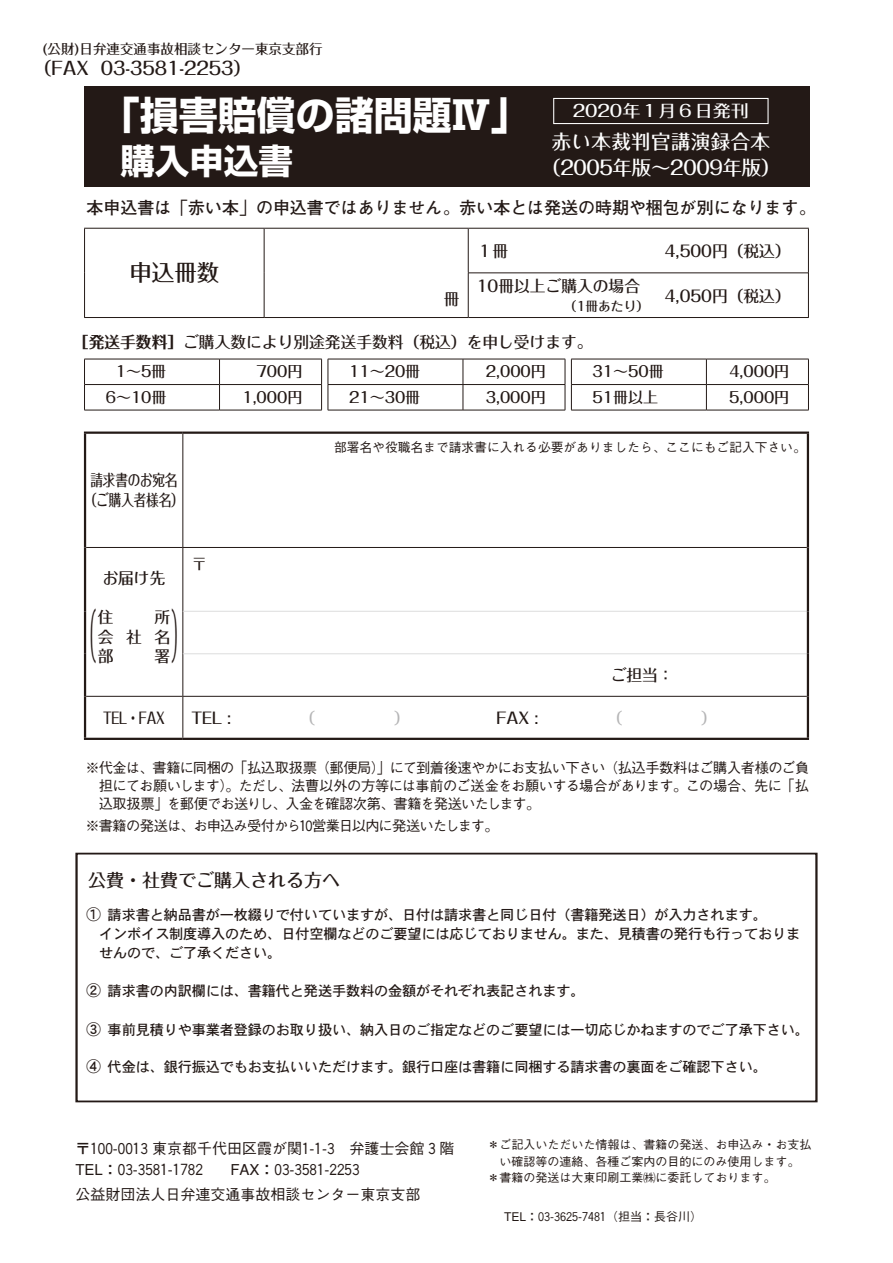
<style>
.page{position:relative;width:893px;height:1263px;background:#fff}
.page>*{position:absolute;margin:0;border:0;box-sizing:border-box;transform-origin:0 0}
.t1{font:58.2px "Folk Pro";color:#231916;scale:.27 1}
.t2{font:700 39px "Shin Go Pro";color:#fff}
.t3{font:700 34.5px "Shin Go Pro";color:#fff}
.t4{font:500 22.5px "Folk Pro";color:#231916}
.t5{font:500 19.5px/26.2px "Folk Pro";letter-spacing:.005em;color:#fff;text-align:center}
.t6{font:500 18px "Folk Pro";color:#231916}
.t7{font:700 16.95px "Futo Go B101";color:#231916}
.t8{font:500 16.5px "Folk Pro";color:#fff;scale:1.1 1}
.t9{font:500 15.75px "Folk Pro";color:#231916}
.t10{font:500 15.75px/19.5px "Folk Pro";color:#231916;text-align:center;scale:.8 1}
.t11{font:500 15.75px "Folk Pro";color:#b5b5b6}
.t12{font:500 15px "Folk Pro";color:#231916}
.t13{font:500 15px "Gothic BBB";color:#231916}
.t14{font:15px "Gothic Num";color:#231916}
.t15{font:14.25px/19px "DFHS Gothic W5 WIN RKSJ H";letter-spacing:-.015em;color:#231916}
.t16{font:500 14.25px/18px "Gothic BBB";letter-spacing:-.055em;color:#231916;text-align:justify}
.t17{font:500 13.5px "Folk Pro";color:#231916}
.t18{font:500 12.75px "Gothic BBB";color:#231916}
.t19{font:500 12.75px "Folk Pro";color:#231916}
.t20{font:500 12px "Gothic BBB";color:#231916}
.s1{font-weight:700}
.s2{font-family:"Gothic Num";font-weight:400}
.s3{font-size:15.75px}
.s4{font-family:"Gothic BBB";font-weight:500}
</style>
<div class="page">
<hr style="left:264px;top:229px;width:1px;height:44px;background:#231916">
<hr style="left:264px;top:273px;width:1px;height:44px;background:#231916">
<hr style="left:468px;top:229px;width:1px;height:44px;background:#231916">
<hr style="left:468px;top:273px;width:340px;height:1px;background:#231916">
<hr style="left:468px;top:273px;width:1px;height:44px;background:#231916">
<hr style="left:84px;top:228px;width:180px;height:1px;background:#231916">
<hr style="left:84px;top:229px;width:1px;height:44px;background:#231916">
<hr style="left:264px;top:228px;width:204px;height:1px;background:#231916">
<hr style="left:84px;top:273px;width:1px;height:44px;background:#231916">
<hr style="left:84px;top:317px;width:180px;height:1px;background:#231916">
<hr style="left:264px;top:317px;width:204px;height:1px;background:#231916">
<hr style="left:468px;top:228px;width:341px;height:1px;background:#231916">
<hr style="left:808px;top:229px;width:1px;height:44px;background:#231916">
<hr style="left:808px;top:273px;width:1px;height:44px;background:#231916">
<hr style="left:468px;top:317px;width:341px;height:1px;background:#231916">
<hr style="left:84px;top:359px;width:136px;height:1px;background:#231916">
<hr style="left:328px;top:359px;width:135px;height:1px;background:#231916">
<hr style="left:706px;top:359px;width:103px;height:1px;background:#231916">
<hr style="left:84px;top:384px;width:136px;height:1px;background:#231916">
<svg style="left:84px;top:359px;width:1px;height:51px"></svg>
<hr style="left:328px;top:384px;width:135px;height:1px;background:#231916">
<hr style="left:706px;top:384px;width:103px;height:1px;background:#231916">
<svg style="left:808px;top:359px;width:1px;height:51px"></svg>
<hr style="left:84px;top:410px;width:136px;height:1px;background:#231916">
<hr style="left:463px;top:410px;width:102px;height:1px;background:#231916">
<hr style="left:706px;top:410px;width:103px;height:1px;background:#231916">
<hr style="left:220px;top:359px;width:102px;height:1px;background:#231916">
<hr style="left:463px;top:359px;width:102px;height:1px;background:#231916">
<hr style="left:571px;top:359px;width:135px;height:1px;background:#231916">
<hr style="left:220px;top:384px;width:102px;height:1px;background:#231916">
<svg style="left:219px;top:359px;width:1px;height:51px"></svg>
<svg style="left:321px;top:359px;width:1px;height:51px"></svg>
<svg style="left:328px;top:359px;width:1px;height:51px"></svg>
<hr style="left:463px;top:384px;width:102px;height:1px;background:#231916">
<svg style="left:463px;top:359px;width:1px;height:51px"></svg>
<hr style="left:571px;top:384px;width:135px;height:1px;background:#231916">
<svg style="left:565px;top:359px;width:7px;height:51px"></svg>
<svg style="left:706px;top:359px;width:1px;height:51px"></svg>
<hr style="left:220px;top:410px;width:102px;height:1px;background:#231916">
<hr style="left:328px;top:410px;width:135px;height:1px;background:#231916">
<hr style="left:571px;top:410px;width:135px;height:1px;background:#231916">
<hr style="left:182px;top:434px;width:1px;height:113px;background:#231916">
<hr style="left:182px;top:548px;width:1px;height:63px;background:#231916">
<hr style="left:182px;top:611px;width:1px;height:43px;background:#231916">
<hr style="left:182px;top:654px;width:1px;height:42px;background:#231916">
<hr style="left:86px;top:696px;width:97px;height:1px;background:#231916">
<hr style="left:182px;top:697px;width:1px;height:41px;background:#231916">
<hr style="left:183px;top:611px;width:624px;height:1px;background:#dcdddd">
<hr style="left:183px;top:653px;width:624px;height:1px;background:#dcdddd">
<hr style="left:183px;top:696px;width:624px;height:1px;background:#231916">
<hr style="left:86px;top:547px;width:97px;height:1px;background:#231916">
<hr style="left:183px;top:547px;width:624px;height:1px;background:#231916">
<hr style="left:84px;top:431px;width:99px;height:3px;background:#231916">
<hr style="left:84px;top:434px;width:2px;height:113px;background:#231916">
<hr style="left:183px;top:431px;width:626px;height:3px;background:#231916">
<hr style="left:807px;top:434px;width:2px;height:113px;background:#231916">
<hr style="left:84px;top:547px;width:2px;height:64px;background:#231916">
<hr style="left:84px;top:611px;width:2px;height:43px;background:#231916">
<hr style="left:84px;top:654px;width:2px;height:42px;background:#231916">
<hr style="left:807px;top:547px;width:2px;height:64px;background:#231916">
<hr style="left:807px;top:611px;width:2px;height:43px;background:#231916">
<hr style="left:807px;top:654px;width:2px;height:42px;background:#231916">
<hr style="left:84px;top:696px;width:2px;height:42px;background:#231916">
<hr style="left:807px;top:696px;width:2px;height:42px;background:#231916">
<hr style="left:84px;top:738px;width:99px;height:2px;background:#231916">
<hr style="left:183px;top:738px;width:626px;height:2px;background:#231916">
<div style="left:76px;top:852px;width:741px;height:250px;border:2px solid #231916"></div>
<div style="left:84px;top:87px;width:725px;height:100px;background:#231916"></div>
<div style="left:553px;top:98px;width:216px;height:26px;border:1px solid #fff"></div>
<p class="t17" style="left:43px;top:38px;width:281px">(公財)日弁連交通事故相談センター東京支部行</p>
<p class="t6" style="left:101px;top:53px;width:152px">03-3581-2253(</p>
<p class="t6" style="left:34px;top:53px;width:57px">（FAX</p>
<h2 class="t2" style="left:101px;top:85px;width:430px">「損害賠償の諸問題Ⅳ「</h2>
<h3 class="t3" style="left:120px;top:133px;width:174px">購入申込書</h3>
<p class="t8" style="left:573px;top:97px;width:162px">2020年１月６日発刊</p>
<h3 class="t5" style="left:541px;top:126px;width:241px">赤い本裁判官講演録合本（2005年版〜2009年版(</h3>
<p class="t7" style="left:87px;top:198px;width:730px">本申込書は「赤い本」の申込書ではありません。赤い本とは発送の時期や梱包が別になります。</p>
<h3 class="t4" style="left:129px;top:254px;width:91px">申込冊数</h3>
<p class="t9" style="left:444px;top:285px;width:17px">冊</p>
<p class="t9" style="left:477px;top:237px;width:33px">１冊</p>
<p class="t9" style="left:477px;top:272px;width:165px">10冊以上ご購入の場合</p>
<p class="t19" style="left:564px;top:295px;width:87px">（1冊あたり(</p>
<p class="t9" style="left:73px;top:329px;width:521px"><span class="s1">［発送手数料］</span>ご購入数により別途発送手数料（税込）を申し受けます。</p>
<p class="t9" style="left:665px;top:237px;width:127px">4,500円（税込(</p>
<p class="t9" style="left:665px;top:283px;width:127px">4,050円（税込）</p>
<p class="t12" style="left:116px;top:359px;width:52px">1〜5冊</p>
<p class="t12" style="left:106px;top:385px;width:62px">6〜10冊</p>
<p class="t10" style="left:84px;top:468px;width:126px">請求書のお宛名（ご購入者様名(</p>
<p class="t9" style="left:102px;top:565px;width:64px">お届け先</p>
<p class="t9" style="left:98px;top:604px;width:74px">住　　所</p>
<h1 class="t1" style="left:172px;top:587px;width:60px">(</h1>
<h1 class="t1" style="left:81px;top:587px;width:60px">（</h1>
<p class="t9" style="left:98px;top:623px;width:74px">会社名</p>
<p class="t9" style="left:98px;top:643px;width:74px">部　　署</p>
<p class="t9" style="left:191px;top:550px;width:17px">〒</p>
<p class="t12" style="left:257px;top:359px;width:47px">700円</p>
<p class="t12" style="left:242px;top:385px;width:61px">1,000円</p>
<p class="t12" style="left:349px;top:359px;width:73px">11〜20冊</p>
<p class="t12" style="left:349px;top:385px;width:73px">21〜30冊</p>
<p class="t12" style="left:486px;top:359px;width:61px">2,000円</p>
<p class="t12" style="left:486px;top:385px;width:61px">3,000円</p>
<p class="t12" style="left:593px;top:359px;width:73px">31〜50冊</p>
<p class="t12" style="left:593px;top:385px;width:67px">51冊以上</p>
<p class="t12" style="left:729px;top:359px;width:61px">4,000円</p>
<p class="t12" style="left:729px;top:385px;width:61px">5,000円</p>
<p class="t18" style="left:334px;top:440px;width:473px">部署名や役職名まで請求書に入れる必要がありましたら、ここにもご記入下さい。</p>
<p class="t9" style="left:611px;top:662px;width:64px">ご担当：</p>
<p class="t11" style="left:300px;top:704px;width:17px">（</p>
<p class="t11" style="left:394px;top:704px;width:17px">）</p>
<p class="t11" style="left:607px;top:704px;width:17px">)</p>
<p class="t11" style="left:701px;top:704px;width:17px">(</p>
<p class="t10" style="left:103px;top:706px;width:78px">TEL・FAX</p>
<p class="t16" style="left:99px;top:759px;width:712px;text-indent:-13px">※代金は、書籍に同梱の「払込取扱票（郵便局）」にて到着後速やかにお支払い下さい（払込手数料はご購入者様のご負担にてお願いします）。ただし、法曹以外の方等には事前のご送金をお願いする場合があります。この場合、先に「払込取扱票」を郵便でお送りし、入金を確認次第、書籍を発送いたします。</p>
<p class="t16" style="left:85px;top:817px;width:414px">※書籍の発送は、お申込み受付から<span class="s2">10</span>営業日以内に発送いたします。</p>
<p class="t9" style="left:191px;top:704px;width:41px">TEL :</p>
<p class="t9" style="left:496px;top:704px;width:43px">FAX :</p>
<p class="t6" style="left:88px;top:865px;width:254px">公費・社費でご購入される方へ</p>
<p class="t15" style="left:99px;top:906px;width:703px;text-indent:-13px"><span class="s3">①</span> 請求書と納品書が一枚綴りで付いていますが、日付は請求書と同じ日付（書籍発送日）が入力されます。<br>インボイス制度導入のため、日付空欄などのご要望には応じておりません。また、見積書の発行も行っておりませんので、ご了承ください。</p>
<p class="t15" style="left:86px;top:981px;width:500px"><span class="s3">②</span> 請求書の内訳欄には、書籍代と発送手数料の金額がそれぞれ表記されます。</p>
<p class="t15" style="left:86px;top:1020px;width:725px"><span class="s3">③</span> 事前見積りや事業者登録のお取り扱い、納入日のご指定などのご要望には一切応じかねますのでご了承下さい。</p>
<p class="t15" style="left:86px;top:1058px;width:683px"><span class="s3">④</span> 代金は、銀行振込でもお支払いいただけます。銀行口座は書籍に同梱する請求書の裏面をご確認下さい。</p>
<p class="t13" style="left:75px;top:1139px;width:381px">〒<span class="s2">100</span>-<span class="s2">0013</span> 東京都千代田区霞が関<span class="s2">1</span>-<span class="s2">1</span>-<span class="s2">3</span>　弁護士会館３階</p>
<p class="t14" style="left:215px;top:1159px;width:146px"><span class="s4">　FAX：</span>03<span class="s4">-</span>3581<span class="s4">-</span>2253</p>
<p class="t14" style="left:75px;top:1159px;width:129px"><span class="s4">TEL：</span>03<span class="s4">-</span>3581<span class="s4">-</span>1782</p>
<p class="t13" style="left:75px;top:1186px;width:346px">公益財団法人日弁連交通事故相談センター東京支部</p>
<p class="t20" style="left:487px;top:1138px;width:325px">＊ご記入いただいた情報は、書籍の発送、お申込み・お支払</p>
<p class="t20" style="left:499px;top:1154px;width:301px">い確認等の連絡、各種ご案内の目的にのみ使用します。</p>
<p class="t20" style="left:487px;top:1171px;width:289px">＊書籍の発送は大東印刷工業㈱に委託しております。</p>
<p class="t20" style="left:492px;top:1210px;width:212px">　TEL：<span class="s2">03</span>-<span class="s2">3625</span>-<span class="s2">7481</span>（担当：長谷川(</p>
</div>
